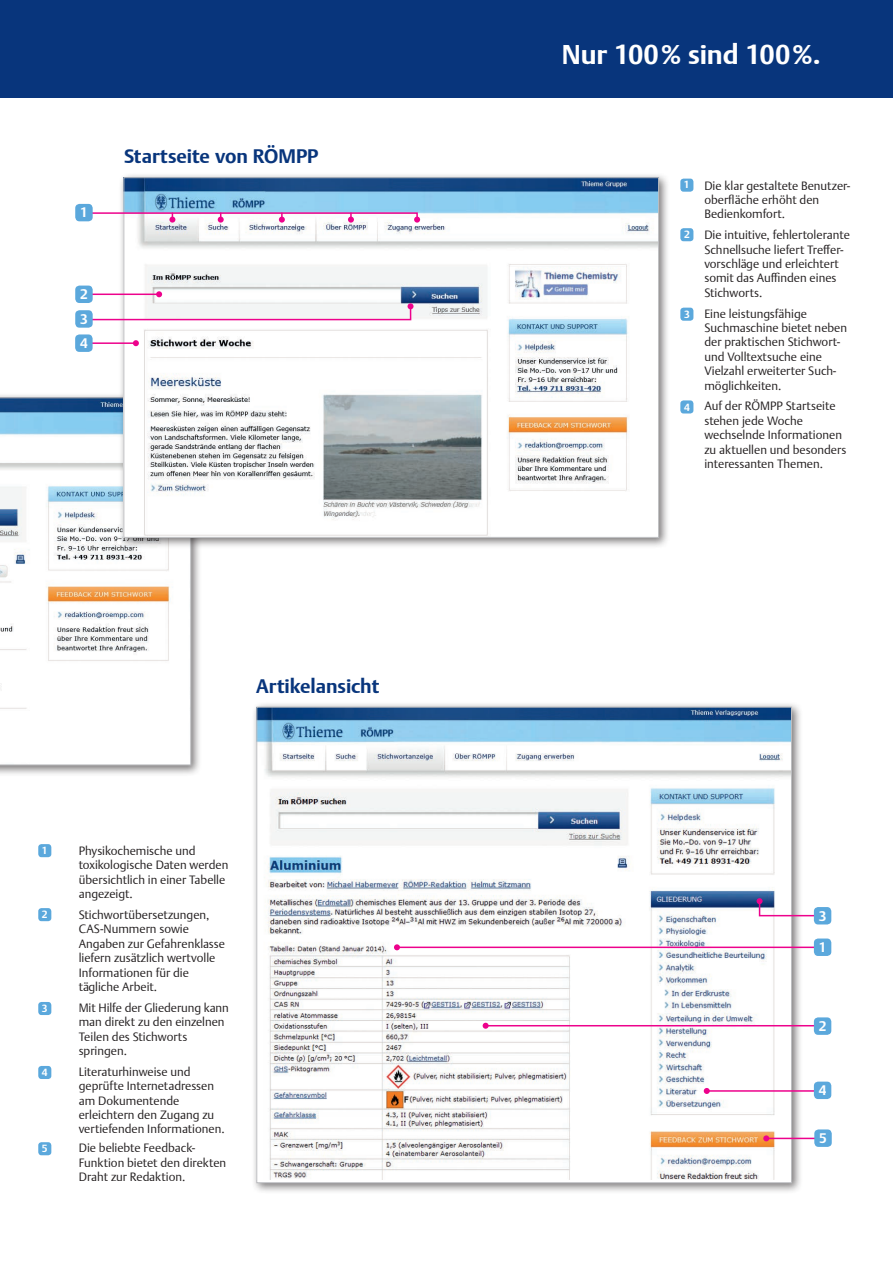
<style>
.page{position:relative;width:893px;height:1263px;background:#fff}
.page>*{position:absolute;margin:0;border:0;box-sizing:border-box;transform-origin:0 0}
.t1{font:700 27px "Thieme Argo 2008";letter-spacing:-.005em;color:#fff}
.t2{font:700 19.5px "Thieme Argo 2008";letter-spacing:-.005em;color:#08357c}
.t3{font:700 13.5px/24.5px "Thieme Argo 2011";color:#fff;text-align:justify}
.t4{font:300 12px/14.4px "Thieme Argo 2008";color:#231f20}
.t5{font:700 10.2px "Thieme Argo 2011";color:#fff}
.s1{font-family:"Thieme Argo 2011";font-weight:700;font-size:10.2px;color:#fff}
</style>
<div class="page">
<div style="left:0;top:0;width:893px;height:98px;background:#08357c"></div>
<div style="left:0;top:392px;width:203px;height:384px;background:#231f20;opacity:.6"></div>
<svg style="left:0;top:397px;width:191px;height:368px"></svg>
<div style="left:118px;top:172px;width:552px;height:377px;background:#231f20;opacity:.6"></div>
<img style="left:125px;top:179px;width:532px;height:357px">
<hr style="left:88px;top:294px;width:71px;height:1px;background:#ed028c">
<svg style="left:156px;top:291px;width:6px;height:6px"></svg>
<div style="left:75px;top:286px;width:18px;height:17px;background:#5ba8dc;border-radius:4px"></div>
<svg style="left:93px;top:303px;width:321px;height:18px"></svg>
<div style="left:75px;top:310px;width:18px;height:18px;background:#5ba8dc;border-radius:4px"></div>
<hr style="left:79px;top:342px;width:57px;height:2px;background:#ed028c">
<svg style="left:133px;top:340px;width:6px;height:6px"></svg>
<div style="left:75px;top:334px;width:18px;height:18px;background:#5ba8dc;border-radius:4px"></div>
<div style="left:680px;top:179px;width:13px;height:13px;background:#5ba8dc;border-radius:3px"></div>
<div style="left:680px;top:228px;width:13px;height:13px;background:#5ba8dc;border-radius:3px"></div>
<div style="left:680px;top:308px;width:13px;height:13px;background:#5ba8dc;border-radius:3px"></div>
<div style="left:680px;top:400px;width:13px;height:13px;background:#5ba8dc;border-radius:3px"></div>
<div style="left:75px;top:204px;width:18px;height:17px;background:#5ba8dc;border-radius:4px"></div>
<svg style="left:83px;top:212px;width:337px;height:11px"></svg>
<div style="left:251px;top:701px;width:552px;height:493px;background:#231f20;opacity:.6"></div>
<img style="left:258px;top:709px;width:532px;height:470px">
<hr style="left:397px;top:946px;width:419px;height:2px;background:#ed028c">
<svg style="left:394px;top:944px;width:6px;height:6px"></svg>
<div style="left:814px;top:938px;width:17px;height:18px;background:#5ba8dc;border-radius:4px"></div>
<svg style="left:757px;top:898px;width:59px;height:19px"></svg>
<div style="left:38px;top:844px;width:13px;height:13px;background:#5ba8dc;border-radius:3px"></div>
<div style="left:38px;top:908px;width:13px;height:13px;background:#5ba8dc;border-radius:3px"></div>
<div style="left:38px;top:1002px;width:13px;height:13px;background:#5ba8dc;border-radius:3px"></div>
<div style="left:38px;top:1066px;width:13px;height:13px;background:#5ba8dc;border-radius:3px"></div>
<div style="left:38px;top:1142px;width:13px;height:13px;background:#5ba8dc;border-radius:3px"></div>
<div style="left:814px;top:907px;width:17px;height:17px;background:#5ba8dc;border-radius:4px"></div>
<hr style="left:707px;top:1090px;width:114px;height:2px;background:#ed028c">
<svg style="left:704px;top:1088px;width:6px;height:6px"></svg>
<div style="left:814px;top:1081px;width:17px;height:18px;background:#5ba8dc;border-radius:4px"></div>
<hr style="left:766px;top:1138px;width:54px;height:1px;background:#ed028c">
<svg style="left:763px;top:1135px;width:6px;height:6px"></svg>
<div style="left:814px;top:1129px;width:18px;height:18px;background:#5ba8dc;border-radius:4px"></div>
<hr style="left:486px;top:1025px;width:332px;height:1px;background:#ed028c">
<svg style="left:483px;top:1023px;width:6px;height:6px"></svg>
<div style="left:814px;top:1017px;width:17px;height:18px;background:#5ba8dc;border-radius:4px"></div>
<p class="t3" style="left:80px;top:200px;width:9px">1</p>
<p class="t3" style="left:80px;top:282px;width:9px">2<br>3<br>4</p>
<h2 class="t2" style="left:124px;top:143px;width:196px">Startseite von RÖMPP</h2>
<h2 class="t2" style="left:256px;top:672px;width:125px">Artikelansicht</h2>
<p class="t5" style="left:42px;top:843px;width:7px">1</p>
<p class="t4" style="left:79px;top:843px;width:151px">Physikochemische und toxikologische Daten werden übersichtlich in einer Tabelle angezeigt.</p>
<p class="t5" style="left:42px;top:908px;width:7px">2</p>
<p class="t4" style="left:79px;top:907px;width:148px">Stichwortübersetzungen,<br>CAS-Nummern sowie<br>Angaben zur Gefahrenklasse liefern zusätzlich wertvolle<br>Informationen für die tägliche Arbeit.</p>
<p class="t5" style="left:42px;top:1002px;width:7px">3</p>
<p class="t4" style="left:79px;top:1000px;width:152px">Mit Hilfe der Gliederung kann man direkt zu den einzelnen<br>Teilen des Stichworts springen.</p>
<p class="t5" style="left:42px;top:1066px;width:7px">4</p>
<p class="t4" style="left:79px;top:1064px;width:147px">Literaturhinweise und geprüfte Internetadressen am Dokumentende erleichtern den Zugang zu vertiefenden Informationen.</p>
<p class="t5" style="left:42px;top:1142px;width:7px">5</p>
<p class="t4" style="left:79px;top:1140px;width:149px">Die beliebte Feedback-<br>Funktion bietet den direkten<br>Draht zur Redaktion.</p>
<h1 class="t1" style="left:562px;top:36px;width:260px">Nur 100 % sind 100 %.</h1>
<p class="t4" style="left:704px;top:178px;width:147px;text-indent:-20px"><span class="s1">1</span> Die klar gestaltete Benutzer&shy;oberfläche erhöht den<br>Bedienkomfort.</p>
<p class="t4" style="left:704px;top:227px;width:147px;text-indent:-20px"><span class="s1">2</span> Die intuitive, fehlertolerante<br>Schnellsuche liefert Treffer&shy;vorschläge und erleichtert somit das Auffinden eines<br>Stichworts.</p>
<p class="t4" style="left:704px;top:306px;width:144px;text-indent:-20px"><span class="s1">3</span> Eine leistungsfähige<br>Suchmaschine bietet neben der praktischen Stichwort&shy;und Volltextsuche eine<br>Vielzahl erweiterter Such&shy;möglichkeiten.</p>
<p class="t4" style="left:704px;top:399px;width:144px;text-indent:-20px"><span class="s1">4</span> Auf der RÖMPP Startseite stehen jede Woche wechselnde Informationen zu aktuellen und besonders interessanten Themen.</p>
<p class="t3" style="left:819px;top:903px;width:9px">3</p>
<p class="t3" style="left:819px;top:935px;width:9px">1</p>
<p class="t3" style="left:819px;top:1014px;width:9px">2</p>
<p class="t3" style="left:819px;top:1078px;width:9px">4</p>
<p class="t3" style="left:819px;top:1126px;width:9px">5</p>
</div>
